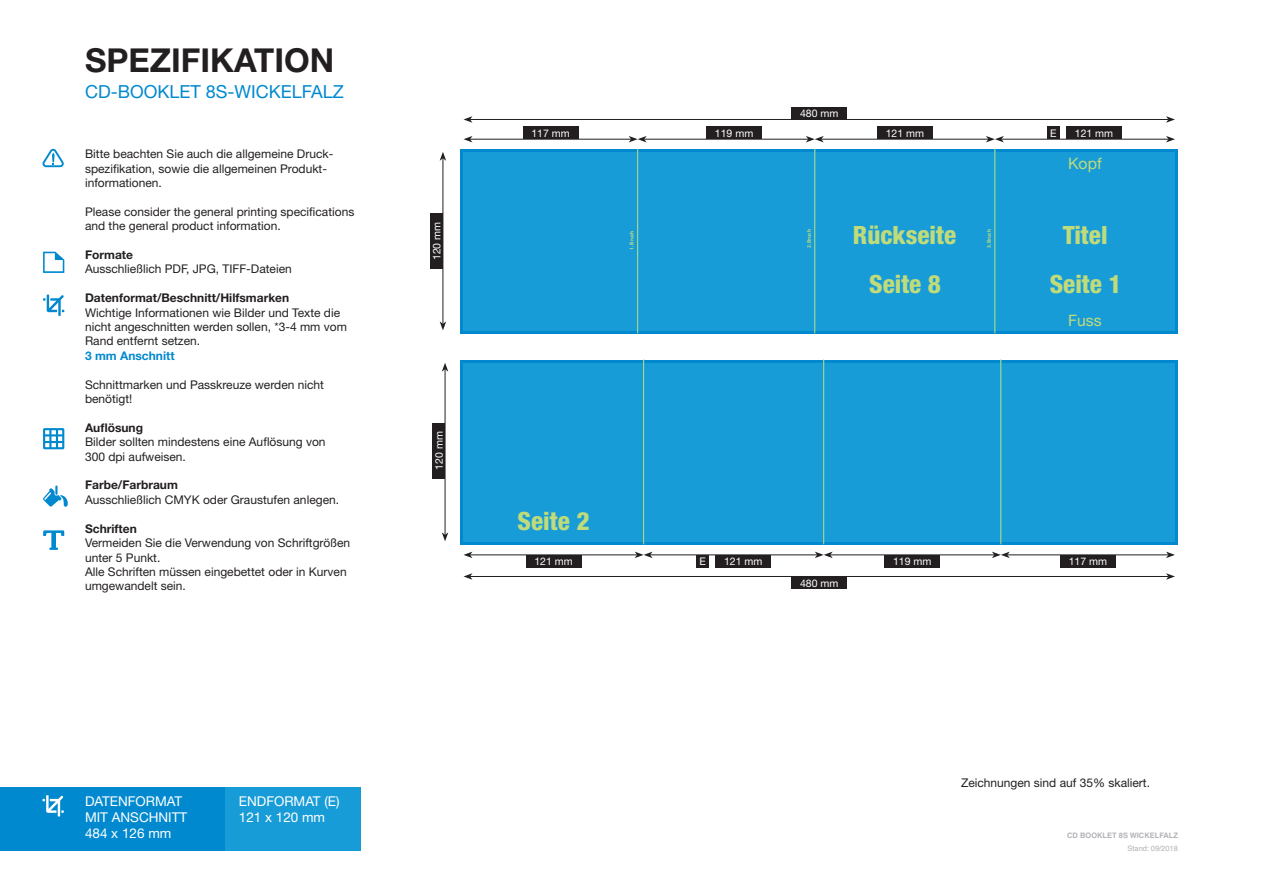
<style>
.page{position:relative;width:1263px;height:893px;background:#fff}
.page>*{position:absolute;margin:0;border:0;box-sizing:border-box;transform-origin:0 0}
.t1{font:700 33px "Helvetica Neue";color:#231f20}
.t2{font:800 condensed 25.2px "Helvetica Neue";color:#c0db7a}
.t3{font:18px "Helvetica Neue";color:#0089cf}
.t4{font:15.75px "Helvetica Neue";color:#c0db7a}
.t5{font:13.5px/16.2px "Helvetica Neue";color:#fff}
.t6{font:12px/14.4px "Helvetica Neue";color:#231f20}
.t7{font:700 12px "Helvetica Neue";color:#231f20}
.t8{font:700 12px "Helvetica Neue";color:#0089cf}
.t9{font:10.5px "Helvetica Neue";color:#fff}
.t10{font:700 7.5px "Helvetica";color:#b2b3b7}
.t11{font:7.5px "Helvetica";color:#b2b3b7}
.t12{font:700 5.25px "Myriad Pro";color:#c0db7a}
</style>
<div class="page">
<div style="left:0;top:787px;width:225px;height:63px;background:#0089cf"></div>
<div style="left:225px;top:787px;width:136px;height:63px;background:#189cd8"></div>
<hr style="left:443px;top:158px;width:1px;height:166px;background:#231f20">
<svg style="left:440px;top:152px;width:6px;height:9px"></svg>
<svg style="left:440px;top:321px;width:6px;height:9px"></svg>
<hr style="left:470px;top:139px;width:161px;height:1px;background:#231f20">
<svg style="left:463px;top:136px;width:9px;height:6px"></svg>
<div style="left:430px;top:213px;width:13px;height:56px;background:#231f20"></div>
<div style="left:523px;top:126px;width:55px;height:13px;background:#231f20"></div>
<svg style="left:43px;top:149px;width:21px;height:18px"></svg>
<svg style="left:43px;top:252px;width:21px;height:21px"></svg>
<svg style="left:43px;top:295px;width:21px;height:21px"></svg>
<svg style="left:43px;top:428px;width:21px;height:21px"></svg>
<svg style="left:43px;top:530px;width:21px;height:20px"></svg>
<svg style="left:43px;top:485px;width:25px;height:22px"></svg>
<svg style="left:43px;top:795px;width:21px;height:21px"></svg>
<hr style="left:644px;top:139px;width:164px;height:1px;background:#231f20">
<svg style="left:629px;top:136px;width:18px;height:6px"></svg>
<div style="left:706px;top:126px;width:56px;height:13px;background:#231f20"></div>
<hr style="left:821px;top:139px;width:167px;height:1px;background:#231f20">
<svg style="left:806px;top:136px;width:18px;height:6px"></svg>
<div style="left:877px;top:126px;width:55px;height:13px;background:#231f20"></div>
<hr style="left:1001px;top:139px;width:167px;height:1px;background:#231f20">
<svg style="left:1166px;top:136px;width:9px;height:6px"></svg>
<svg style="left:986px;top:136px;width:18px;height:6px"></svg>
<div style="left:1066px;top:126px;width:56px;height:13px;background:#231f20"></div>
<div style="left:1047px;top:126px;width:13px;height:13px;background:#231f20"></div>
<hr style="left:445px;top:369px;width:1px;height:166px;background:#231f20">
<svg style="left:442px;top:363px;width:6px;height:9px"></svg>
<svg style="left:442px;top:532px;width:6px;height:9px"></svg>
<div style="left:432px;top:423px;width:13px;height:55px;background:#231f20"></div>
<hr style="left:470px;top:555px;width:167px;height:1px;background:#231f20">
<svg style="left:463px;top:552px;width:9px;height:6px"></svg>
<div style="left:526px;top:555px;width:55px;height:13px;background:#231f20"></div>
<hr style="left:650px;top:555px;width:167px;height:1px;background:#231f20">
<svg style="left:635px;top:552px;width:18px;height:6px"></svg>
<div style="left:716px;top:555px;width:55px;height:13px;background:#231f20"></div>
<div style="left:696px;top:555px;width:13px;height:13px;background:#231f20"></div>
<hr style="left:830px;top:555px;width:164px;height:1px;background:#231f20">
<svg style="left:815px;top:552px;width:18px;height:6px"></svg>
<div style="left:885px;top:555px;width:55px;height:13px;background:#231f20"></div>
<hr style="left:1007px;top:555px;width:161px;height:1px;background:#231f20">
<svg style="left:1166px;top:552px;width:9px;height:6px"></svg>
<svg style="left:992px;top:552px;width:18px;height:6px"></svg>
<div style="left:1060px;top:555px;width:55px;height:13px;background:#231f20"></div>
<hr style="left:470px;top:576px;width:698px;height:1px;background:#231f20">
<svg style="left:1166px;top:573px;width:9px;height:7px"></svg>
<svg style="left:463px;top:573px;width:9px;height:7px"></svg>
<div style="left:791px;top:576px;width:56px;height:13px;background:#231f20"></div>
<hr style="left:470px;top:119px;width:698px;height:1px;background:#231f20">
<svg style="left:1166px;top:116px;width:9px;height:7px"></svg>
<svg style="left:463px;top:116px;width:9px;height:7px"></svg>
<div style="left:791px;top:107px;width:56px;height:12px;background:#231f20"></div>
<div style="left:460px;top:149px;width:718px;height:184px;background:linear-gradient(to right,#0089cf,#0089cf)"></div>
<div style="left:463px;top:152px;width:712px;height:178px;background:#189cd8"></div>
<hr style="left:637px;top:149px;width:1px;height:184px;background:#c0db7a">
<hr style="left:814px;top:149px;width:1px;height:184px;background:#c0db7a">
<hr style="left:994px;top:149px;width:1px;height:184px;background:#c0db7a">
<div style="left:460px;top:360px;width:718px;height:184px;background:linear-gradient(to right,#0089cf,#0089cf)"></div>
<div style="left:463px;top:363px;width:712px;height:178px;background:#189cd8"></div>
<hr style="left:643px;top:360px;width:1px;height:184px;background:#c0db7a">
<hr style="left:823px;top:360px;width:1px;height:184px;background:#c0db7a">
<hr style="left:1000px;top:360px;width:1px;height:184px;background:#c0db7a">
<h1 class="t1" style="left:85px;top:40px;width:251px">SPEZIFIKATION</h1>
<h3 class="t3" style="left:85px;top:81px;width:260px">CD-BOOKLET 8S-WICKELFALZ</h3>
<p class="t6" style="left:85px;top:147px;width:250px">Bitte beachten Sie auch die allgemeine Druck&shy;spezifikation, sowie die allgemeinen Produkt&shy;informationen.</p>
<p class="t6" style="left:85px;top:204px;width:271px">Please consider the general printing specifications and the general product information.</p>
<p class="t7" style="left:85px;top:247px;width:49px">Formate</p>
<p class="t6" style="left:85px;top:262px;width:208px">Ausschließlich PDF, JPG, TIFF-Dateien</p>
<p class="t7" style="left:85px;top:291px;width:206px">Datenformat/Beschnitt/Hilfsmarken</p>
<p class="t6" style="left:85px;top:305px;width:263px">Wichtige Informationen wie Bilder und Texte die nicht angeschnitten werden sollen, *3-4 mm vom<br>Rand entfernt setzen.</p>
<p class="t8" style="left:85px;top:348px;width:91px">3 mm Anschnitt</p>
<p class="t6" style="left:85px;top:377px;width:240px">Schnittmarken und Passkreuze werden nicht benötigt!</p>
<p class="t7" style="left:85px;top:420px;width:60px">Auflösung</p>
<p class="t6" style="left:85px;top:435px;width:242px">Bilder sollten mindestens eine Auflösung von<br>300 dpi aufweisen.</p>
<p class="t7" style="left:85px;top:478px;width:94px">Farbe/Farbraum</p>
<p class="t6" style="left:85px;top:492px;width:256px">Ausschließlich CMYK oder Graustufen anlegen.</p>
<p class="t7" style="left:85px;top:521px;width:53px">Schriften</p>
<p class="t6" style="left:85px;top:535px;width:267px">Vermeiden Sie die Verwendung von Schriftgrößen unter 5 Punkt.<br>Alle Schriften müssen eingebettet oder in Kurven umgewandelt sein.</p>
<p class="t5" style="left:85px;top:793px;width:104px">DATENFORMAT<br>MIT ANSCHNITT<br>484 x 126 mm</p>
<p class="t5" style="left:239px;top:793px;width:102px">ENDFORMAT (E)<br>121 x 120 mm</p>
<p class="t9" style="left:431px;top:260px;width:40px;rotate:-90deg">120 mm</p>
<p class="t9" style="left:433px;top:470px;width:40px;rotate:-90deg">120 mm</p>
<p class="t9" style="left:800px;top:107px;width:40px">480 mm</p>
<p class="t9" style="left:531px;top:127px;width:40px">117 mm</p>
<p class="t9" style="left:715px;top:127px;width:40px">119 mm</p>
<p class="t9" style="left:886px;top:127px;width:40px">121 mm</p>
<p class="t9" style="left:1050px;top:127px;width:8px">E</p>
<p class="t9" style="left:1075px;top:127px;width:40px">121 mm</p>
<h3 class="t4" style="left:1068px;top:154px;width:35px">Kopf</h3>
<h2 class="t2" style="left:853px;top:220px;width:105px">Rückseite</h2>
<h2 class="t2" style="left:1063px;top:220px;width:46px">Titel</h2>
<p class="t12" style="left:628px;top:250px;width:20px;rotate:-90deg">1. Bruch</p>
<p class="t12" style="left:805px;top:248px;width:20px;rotate:-90deg">2. Bruch</p>
<p class="t12" style="left:986px;top:248px;width:20px;rotate:-90deg">3. Bruch</p>
<h2 class="t2" style="left:869px;top:268px;width:73px">Seite 8</h2>
<h2 class="t2" style="left:1050px;top:268px;width:73px">Seite 1</h2>
<h2 class="t2" style="left:518px;top:505px;width:73px">Seite 2</h2>
<h3 class="t4" style="left:1068px;top:311px;width:35px">Fuss</h3>
<p class="t9" style="left:534px;top:555px;width:40px">121 mm</p>
<p class="t9" style="left:699px;top:555px;width:8px">E</p>
<p class="t9" style="left:724px;top:555px;width:40px">121 mm</p>
<p class="t9" style="left:893px;top:555px;width:40px">119 mm</p>
<p class="t9" style="left:1069px;top:555px;width:40px">117 mm</p>
<p class="t9" style="left:800px;top:577px;width:40px">480 mm</p>
<p class="t6" style="left:961px;top:775px;width:190px">Zeichnungen sind auf 35% skaliert.</p>
<p class="t10" style="left:1067px;top:831px;width:112px">CD BOOKLET 8S WICKELFALZ</p>
<p class="t11" style="left:1127px;top:844px;width:52px">Stand: 09/2018</p>
</div>
